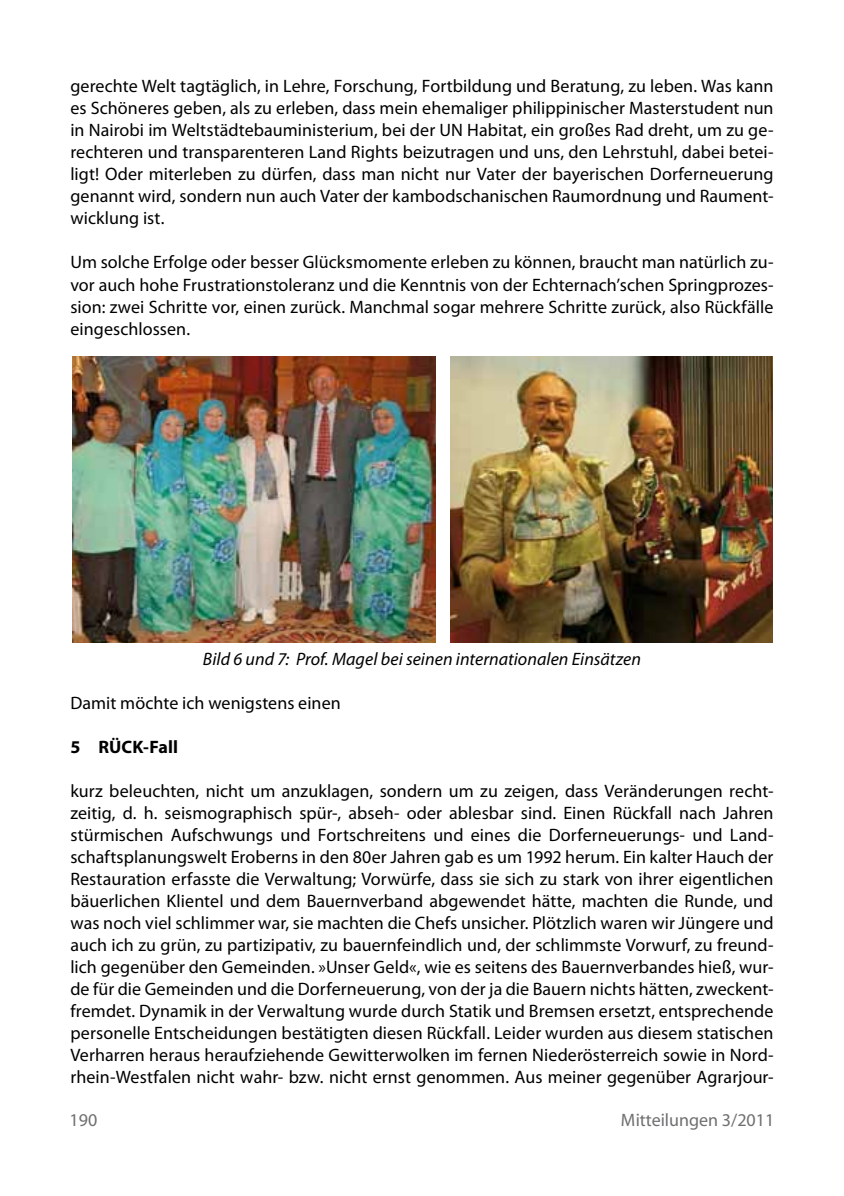
<style>
.page{position:relative;width:844px;height:1196px;background:#fff}
.page>*{position:absolute;margin:0;border:0;box-sizing:border-box;transform-origin:0 0}
.t1{font:18px/22px "Myriad Pro";letter-spacing:.005em;color:#000;text-align:justify}
.t2{font:italic 18px "Myriad Pro";letter-spacing:.005em;color:#000}
.t3{font:18px "Myriad";color:#6e6f70}
.t4{font:700 18px "Myriad Pro";letter-spacing:.005em;color:#000}
</style>
<div class="page">
<img style="left:72px;top:356px;width:363px;height:286px">
<img style="left:450px;top:356px;width:322px;height:286px">
<p class="t1" style="left:70px;top:75px;width:704px">gerechte Welt tagtäglich, in Lehre, Forschung, Fortbildung und Beratung, zu leben. Was kann es Schöneres geben, als zu erleben, dass mein ehemaliger philippinischer Masterstudent nun in Nairobi im Weltstädtebauministerium, bei der UN Habitat, ein großes Rad dreht, um zu ge&shy;rechteren und transparenteren Land Rights beizutragen und uns, den Lehrstuhl, dabei betei&shy;ligt! Oder miterleben zu dürfen, dass man nicht nur Vater der bayerischen Dorferneuerung genannt wird, sondern nun auch Vater der kambodschanischen Raumordnung und Raument&shy;wicklung ist.</p>
<p class="t1" style="left:70px;top:251px;width:704px">Um solche Erfolge oder besser Glücksmomente erleben zu können, braucht man natürlich zu&shy;vor auch hohe Frustrationstoleranz und die Kenntnis von der Echternach’schen Springprozes&shy;sion: zwei Schritte vor, einen zurück. Manchmal sogar mehrere Schritte zurück, also Rückfälle eingeschlossen.</p>
<p class="t2" style="left:203px;top:647px;width:439px">Bild 6 und 7: Prof. Magel bei seinen internationalen Einsätzen</p>
<p class="t1" style="left:70px;top:691px;width:272px">Damit möchte ich wenigstens einen</p>
<p class="t4" style="left:70px;top:734px;width:109px">5 RÜCK-Fall</p>
<p class="t1" style="left:70px;top:779px;width:705px">kurz beleuchten, nicht um anzuklagen, sondern um zu zeigen, dass Veränderungen recht&shy;zeitig, d. h. seismographisch spür-, abseh- oder ablesbar sind. Einen Rückfall nach Jahren stürmischen Aufschwungs und Fortschreitens und eines die Dorferneuerungs- und Land&shy;schaftsplanungswelt Eroberns in den 80er Jahren gab es um 1992 herum. Ein kalter Hauch der Restauration erfasste die Verwaltung; Vorwürfe, dass sie sich zu stark von ihrer eigentlichen bäuerlichen Klientel und dem Bauernverband abgewendet hätte, machten die Runde, und was noch viel schlimmer war, sie machten die Chefs unsicher. Plötzlich waren wir Jüngere und auch ich zu grün, zu partizipativ, zu bauernfeindlich und, der schlimmste Vorwurf, zu freund&shy;lich gegenüber den Gemeinden. »Unser Geld«, wie es seitens des Bauernverbandes hieß, wur&shy;de für die Gemeinden und die Dorferneuerung, von der ja die Bauern nichts hätten, zweckent&shy;fremdet. Dynamik in der Verwaltung wurde durch Statik und Bremsen ersetzt, entsprechende personelle Entscheidungen bestätigten diesen Rückfall. Leider wurden aus diesem statischen Verharren heraus heraufziehende Gewitterwolken im fernen Niederösterreich sowie in Nord&shy;rhein-Westfalen nicht wahr- bzw. nicht ernst genommen. Aus meiner gegenüber Agrarjour-</p>
<p class="t3" style="left:70px;top:1111px;width:29px">190</p>
<p class="t3" style="left:621px;top:1110px;width:155px">Mitteilungen 3/2011</p>
</div>
